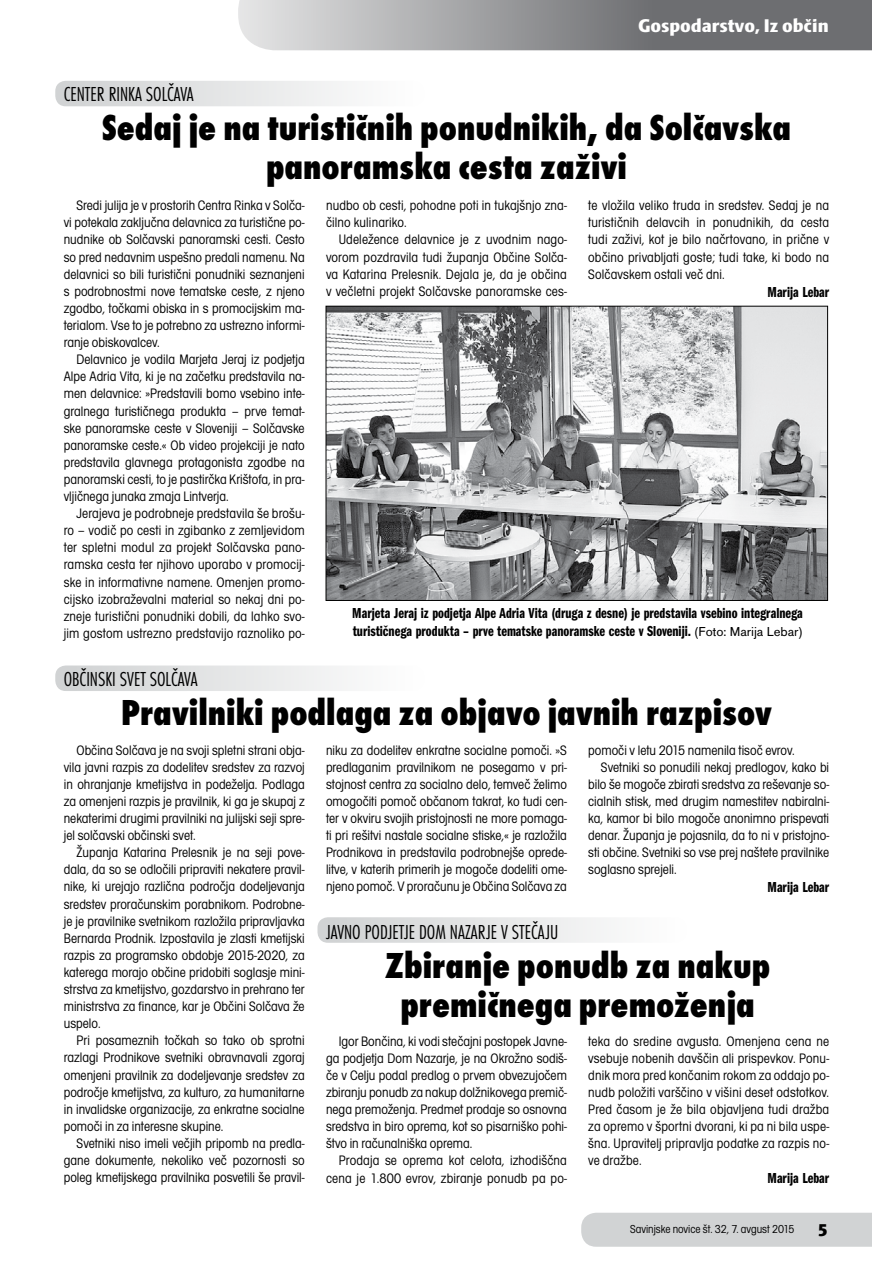
<style>
.page{position:relative;width:893px;height:1263px;background:#fff}
.page>*{position:absolute;margin:0;border:0;box-sizing:border-box;transform-origin:0 0}
.t1{font:37.5px/39px "Futura TEE Extr Bold Cond";color:#000;text-align:center}
.t2{font:21px "Futura TEE Ligh Cond";color:#000}
.t3{font:18px "Skoda Sans Black CE";color:#fff}
.t4{font:900 18px "Skoda Sans";color:#000}
.t5{font:15px/18px "Franklin Got Itc TEE Demi Comp";color:#000}
.t6{font:condensed 14.25px/17.1px "Avant Gar Got Itc TEE";color:#000;text-align:justify}
.t7{font:condensed 12px "Avant Gar Got Itc TEE";color:#000}
.s1{font-family:"Accius TEE";font-size:13.5px}
</style>
<div class="page">
<svg style="left:238px;top:0;width:634px;height:50px;background:#949597"></svg>
<div style="left:581px;top:1213px;width:291px;height:34px;background:#d1d3d4"></div>
<div style="left:55px;top:81px;width:370px;height:25px;background:linear-gradient(to right,#cfd1d2,#fff);border-radius:10px"></div>
<div style="left:55px;top:665px;width:370px;height:26px;background:linear-gradient(to right,#cfd1d2,#fff);border-radius:10px"></div>
<div style="left:317px;top:917px;width:370px;height:26px;background:linear-gradient(to right,#cfd1d2,#fff);border-radius:10px"></div>
<img style="left:328px;top:308px;width:498px;height:291px">
<div style="left:326px;top:306px;width:502px;height:295px;border:1px solid #000"></div>
<p class="t3" style="left:638px;top:15px;width:192px">Gospodarstvo, Iz občin</p>
<h2 class="t2" style="left:64px;top:82px;width:131px">CENTER RINKA SOLČAVA</h2>
<h1 class="t1" style="left:102px;top:108px;width:691px">Sedaj je na turističnih ponudnikih, da Solčavska panoramska cesta zaživi</h1>
<p class="t6" style="left:64px;top:197px;width:242px;text-indent:13px">Sredi julija je v prostorih Centra Rinka v Solča&shy;vi potekala zaključna delavnica za turistične po&shy;nudnike ob Solčavski panoramski cesti. Cesto so pred nedavnim uspešno predali namenu. Na delavnici so bili turistični ponudniki seznanjeni s podrobnostmi nove tematske ceste, z njeno zgodbo, točkami obiska in s promocijskim ma&shy;terialom. Vse to je potrebno za ustrezno informi&shy;ranje obiskovalcev.</p>
<p class="t6" style="left:64px;top:351px;width:242px;text-indent:13px">Delavnico je vodila Marjeta Jeraj iz podjetja Alpe Adria Vita, ki je na začetku predstavila na&shy;men delavnice: »Predstavili bomo vsebino inte&shy;gralnega turističnega produkta – prve temat&shy;ske panoramske ceste v Sloveniji – Solčavske panoramske ceste.« Ob video projekciji je nato predstavila glavnega protagonista zgodbe na panoramski cesti, to je pastirčka Krištofa, in pra&shy;vljičnega junaka zmaja Lintverja.</p>
<p class="t6" style="left:64px;top:505px;width:242px;text-indent:13px">Jerajeva je podrobneje predstavila še brošu&shy;ro – vodič po cesti in zgibanko z zemljevidom ter spletni modul za projekt Solčavska pano&shy;ramska cesta ter njihovo uporabo v promocij&shy;ske in informativne namene. Omenjen promo&shy;cijsko izobraževalni material so nekaj dni po&shy;zneje turistični ponudniki dobili, da lahko svo&shy;jim gostom ustrezno predstavijo raznoliko po-</p>
<p class="t6" style="left:326px;top:197px;width:242px">nudbo ob cesti, pohodne poti in tukajšnjo zna&shy;čilno kulinariko.</p>
<p class="t6" style="left:326px;top:231px;width:242px;text-indent:13px">Udeležence delavnice je z uvodnim nago&shy;vorom pozdravila tudi županja Občine Solča&shy;va Katarina Prelesnik. Dejala je, da je občina v večletni projekt Solčavske panoramske ces-</p>
<p class="t6" style="left:588px;top:197px;width:242px">te vložila veliko truda in sredstev. Sedaj je na turističnih delavcih in ponudnikih, da cesta tudi zaživi, kot je bilo načrtovano, in prične v občino privabljati goste; tudi take, ki bodo na Solčavskem ostali več dni.</p>
<p class="t5" style="left:767px;top:283px;width:63px">Marija Lebar</p>
<p class="t5" style="left:352px;top:604px;width:452px">Marjeta Jeraj iz podjetja Alpe Adria Vita (druga z desne) je predstavila vsebino integralnega turističnega produkta – prve tematske panoramske ceste v Sloveniji. <span class="s1">(Foto: Marija Lebar)</span></p>
<h2 class="t2" style="left:64px;top:667px;width:135px">OBČINSKI SVET SOLČAVA</h2>
<h1 class="t1" style="left:121px;top:693px;width:652px">Pravilniki podlaga za objavo javnih razpisov</h1>
<p class="t6" style="left:64px;top:741px;width:242px;text-indent:13px">Občina Solčava je na svoji spletni strani obja&shy;vila javni razpis za dodelitev sredstev za razvoj in ohranjanje kmetijstva in podeželja. Podlaga za omenjeni razpis je pravilnik, ki ga je skupaj z nekaterimi drugimi pravilniki na julijski seji spre&shy;jel solčavski občinski svet.</p>
<p class="t6" style="left:64px;top:844px;width:242px;text-indent:13px">Županja Katarina Prelesnik je na seji pove&shy;dala, da so se odločili pripraviti nekatere pravil&shy;nike, ki urejajo različna področja dodeljevanja sredstev proračunskim porabnikom. Podrobne&shy;je je pravilnike svetnikom razložila pripravljavka Bernarda Prodnik. Izpostavila je zlasti kmetijski razpis za programsko obdobje 2015-2020, za katerega morajo občine pridobiti soglasje mini&shy;strstva za kmetijstvo, gozdarstvo in prehrano ter ministrstva za finance, kar je Občini Solčava že uspelo.</p>
<p class="t6" style="left:64px;top:1032px;width:242px;text-indent:13px">Pri posameznih točkah so tako ob sprotni razlagi Prodnikove svetniki obravnavali zgoraj omenjeni pravilnik za dodeljevanje sredstev za področje kmetijstva, za kulturo, za humanitarne in invalidske organizacije, za enkratne socialne pomoči in za interesne skupine.</p>
<p class="t6" style="left:64px;top:1135px;width:242px;text-indent:13px">Svetniki niso imeli večjih pripomb na predla&shy;gane dokumente, nekoliko več pozornosti so poleg kmetijskega pravilnika posvetili še pravil-</p>
<p class="t6" style="left:326px;top:741px;width:242px">niku za dodelitev enkratne socialne pomoči. »S predlaganim pravilnikom ne posegamo v pri&shy;stojnost centra za socialno delo, temveč želimo omogočiti pomoč občanom takrat, ko tudi cen&shy;ter v okviru svojih pristojnosti ne more pomaga&shy;ti pri rešitvi nastale socialne stiske,« je razložila Prodnikova in predstavila podrobnejše oprede&shy;litve, v katerih primerih je mogoče dodeliti ome&shy;njeno pomoč. V proračunu je Občina Solčava za</p>
<p class="t6" style="left:588px;top:741px;width:208px">pomoči v letu 2015 namenila tisoč evrov.</p>
<p class="t6" style="left:601px;top:759px;width:230px">Svetniki so ponudili nekaj predlogov, kako bi</p>
<p class="t6" style="left:588px;top:776px;width:242px">bilo še mogoče zbirati sredstva za reševanje so-</p>
<p class="t6" style="left:588px;top:793px;width:242px">cialnih stisk, med drugim namestitev nabiralni-</p>
<p class="t6" style="left:588px;top:810px;width:242px">ka, kamor bi bilo mogoče anonimno prispevati</p>
<p class="t6" style="left:588px;top:827px;width:242px">denar. Županja je pojasnila, da to ni v pristojno-</p>
<p class="t6" style="left:588px;top:844px;width:242px">sti občine. Svetniki so vse prej naštete pravilnike</p>
<p class="t6" style="left:588px;top:861px;width:90px">soglasno sprejeli.</p>
<p class="t5" style="left:767px;top:878px;width:63px">Marija Lebar</p>
<h2 class="t2" style="left:326px;top:919px;width:234px">JAVNO PODJETJE DOM NAZARJE V STEČAJU</h2>
<h1 class="t1" style="left:385px;top:946px;width:387px">Zbiranje ponudb za nakup premičnega premoženja</h1>
<p class="t6" style="left:326px;top:1033px;width:242px;text-indent:13px">Igor Bončina, ki vodi stečajni postopek Javne&shy;ga podjetja Dom Nazarje, je na Okrožno sodiš&shy;če v Celju podal predlog o prvem obvezujočem zbiranju ponudb za nakup dolžnikovega premič&shy;nega premoženja. Predmet prodaje so osnovna sredstva in biro oprema, kot so pisarniško pohi&shy;štvo in računalniška oprema.</p>
<p class="t6" style="left:326px;top:1152px;width:242px;text-align:right">Prodaja se oprema kot celota, izhodiščna cena je 1.800 evrov, zbiranje ponudb pa po-</p>
<p class="t6" style="left:588px;top:1033px;width:242px">teka do sredine avgusta. Omenjena cena ne vsebuje nobenih davščin ali prispevkov. Ponu&shy;dnik mora pred končanim rokom za oddajo po&shy;nudb položiti varščino v višini deset odstotkov.<br>Pred časom je že bila objavljena tudi dražba za opremo v športni dvorani, ki pa ni bila uspe&shy;šna. Upravitelj pripravlja podatke za razpis no&shy;ve dražbe.</p>
<p class="t5" style="left:767px;top:1169px;width:63px">Marija Lebar</p>
<p class="t7" style="left:630px;top:1222px;width:166px">Savinjske novice št. 32, 7. avgust 2015</p>
<p class="t4" style="left:818px;top:1219px;width:12px">5</p>
</div>
